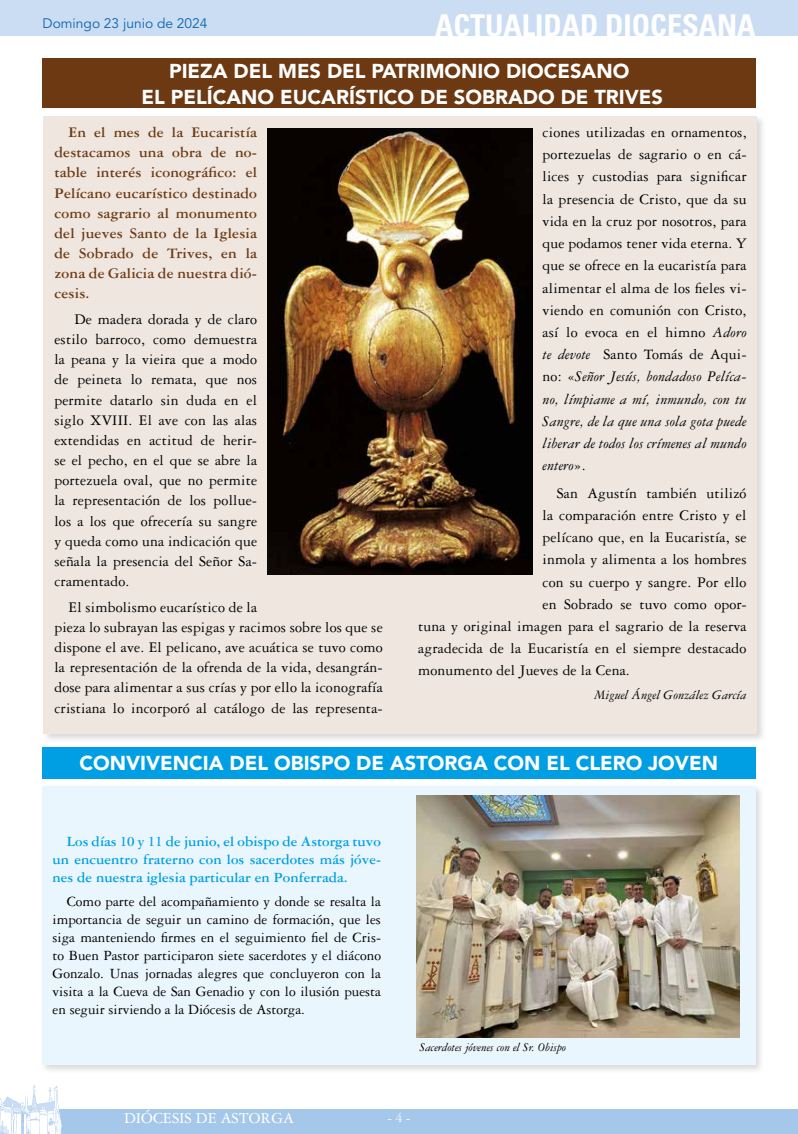
<style>
.page{position:relative;width:798px;height:1134px;background:#fff}
.page>*{position:absolute;margin:0;border:0;box-sizing:border-box;transform-origin:0 0}
.t1{font:700 condensed 30px "Univers LT Std";color:#fff}
.t2{font:900 20px/25.4px "Avenir LT Std";color:#fff;text-align:center}
.t3{font:16.25px "Garamond 3 LT Std";color:#fff}
.t4{font:15.62px/20.1px "Garamond 3 LT Std";letter-spacing:.01em;color:#000;text-align:justify}
.t5{font:700 15.62px/20.1px "Garamond 3 LT Std";letter-spacing:.01em;color:#6c3912;text-align:justify}
.t6{font:15px/18.1px "Garamond 3 LT Std";color:#000;text-align:justify}
.t7{font:700 15px/18.1px "Garamond 3 LT Std";color:#009fe3;text-align:justify}
.t8{font:italic 13.75px "Garamond 3 LT Std";color:#000}
.t9{font:13.75px "Avenir LT Std";color:#0c64af}
.t10{font:13.75px "Garamond 3 LT Std";color:#fff}
.t11{font:italic 12.5px "Garamond 3 LT Std";color:#000}
.s1{font-style:italic}
</style>
<div class="page">
<div style="left:0;top:1109px;width:797px;height:25px;background:#a5c7ea"></div>
<svg style="left:797px;top:1109px;width:1px;height:25px"></svg>
<svg style="left:0;top:1085px;width:62px;height:49px"></svg>
<div style="left:0;top:0;width:797px;height:35px;background:#cbddf3"></div>
<div style="left:40px;top:784px;width:725px;height:290px;background:#000;opacity:.15"></div>
<div style="left:42px;top:786px;width:713px;height:278px;background:#eaf6fe"></div>
<div style="left:42px;top:747px;width:713px;height:31px;background:#009fe3"></div>
<div style="left:43px;top:58px;width:712px;height:50px;background:#6c3912"></div>
<div style="left:41px;top:114px;width:725px;height:629px;background:#000;opacity:.15"></div>
<div style="left:44px;top:116px;width:712px;height:617px;background:#eee6df"></div>
<img style="left:268px;top:129px;width:263px;height:446px">
<img style="left:416px;top:795px;width:323px;height:242px">
<p class="t9" style="left:43px;top:16px;width:166px">Domingo 23 junio de 2024</p>
<h1 class="t1" style="left:435px;top:7px;width:322px">ACTUALIDAD DIOCESANA</h1>
<p class="t2" style="left:141px;top:58px;width:522px">PIEZA DEL MES DEL PATRIMONIO DIOCESANO<br>EL PELÍCANO EUCARÍSTICO DE SOBRADO DE TRIVES</p>
<p class="t5" style="left:54px;top:122px;width:204px;text-indent:14px">En el mes de la Eucaristía destacamos una obra de no&shy;table interés iconográfico: el Pelícano eucarístico destinado como sagrario al monumento del jueves Santo de la Iglesia de Sobrado de Trives, en la zona de Galicia de nuestra dió&shy;cesis.</p>
<p class="t4" style="left:54px;top:309px;width:204px;text-indent:20px">De madera dorada y de claro estilo barroco, como demuestra la peana y la vieira que a modo de peineta lo remata, que nos permite datarlo sin duda en el siglo XVIII. El ave con las alas extendidas en actitud de herir&shy;se el pecho, en el que se abre la portezuela oval, que no permite la representación de los pollue&shy;los a los que ofrecería su sangre y queda como una indicación que señala la presencia del Señor Sa&shy;cramentado.</p>
<p class="t4" style="left:54px;top:597px;width:330px;text-align:left;text-indent:14px">El simbolismo eucarístico de la<br>pieza lo subrayan las espigas y racimos sobre los que se dispone el ave. El pelicano, ave acuática se tuvo como la representación de la ofrenda de la vida, desangrán&shy;dose para alimentar a sus crías y por ello la iconografía cristiana lo incorporó al catálogo de las representa-</p>
<p class="t4" style="left:542px;top:121px;width:205px;line-height:22.2px">ciones utilizadas en ornamentos, portezuelas de sagrario o en cá&shy;lices y custodias para significar la presencia de Cristo, que da su vida en la cruz por nosotros, para que podamos tener vida eterna. Y que se ofrece en la eucaristía para alimentar el alma de los fieles vi&shy;viendo en comunión con Cristo, así lo evoca en el himno <span class="s1">Adoro te devote</span> Santo Tomás de Aqui&shy;no: «<span class="s1">Señor Jesús, bondadoso Pelíca&shy;no, límpiame a mí, inmundo, con tu Sangre, de la que una sola gota puede liberar de todos los crímenes al mundo entero</span>».</p>
<p class="t4" style="left:556px;top:483px;width:191px">San Agustín también utilizó</p>
<p class="t4" style="left:542px;top:505px;width:205px">la comparación entre Cristo y el</p>
<p class="t4" style="left:542px;top:527px;width:205px">pelícano que, en la Eucaristía, se</p>
<p class="t4" style="left:542px;top:550px;width:205px">inmola y alimenta a los hombres</p>
<p class="t4" style="left:542px;top:572px;width:205px">con su cuerpo y sangre. Por ello</p>
<p class="t4" style="left:542px;top:594px;width:205px">en Sobrado se tuvo como opor-</p>
<p class="t4" style="left:418px;top:616px;width:330px">tuna y original imagen para el sagrario de la reserva</p>
<p class="t4" style="left:418px;top:638px;width:330px">agradecida de la Eucaristía en el siempre destacado</p>
<p class="t4" style="left:418px;top:661px;width:213px">monumento del Jueves de la Cena.</p>
<p class="t8" style="left:593px;top:688px;width:154px">Miguel Ángel González García</p>
<p class="t2" style="left:79px;top:750px;width:639px">CONVIVENCIA DEL OBISPO DE ASTORGA CON EL CLERO JOVEN</p>
<p class="t7" style="left:53px;top:832px;width:330px;text-indent:14px">Los días 10 y 11 de junio, el obispo de Astorga tuvo un encuentro fraterno con los sacerdotes más jóve&shy;nes de nuestra iglesia particular en Ponferrada.</p>
<p class="t6" style="left:53px;top:892px;width:330px;text-indent:14px">Como parte del acompañamiento y donde se resalta la importancia de seguir un camino de formación, que les siga manteniendo firmes en el seguimiento fiel de Cris&shy;to Buen Pastor participaron siete sacerdotes y el diácono Gonzalo. Unas jornadas alegres que concluyeron con la visita a la Cueva de San Genadio y con lo ilusión puesta en seguir sirviendo a la Diócesis de Astorga.</p>
<p class="t11" style="left:419px;top:1041px;width:148px">Sacerdotes jóvenes con el Sr. Obispo</p>
<p class="t3" style="left:124px;top:1109px;width:171px">DIÓCESIS DE ASTORGA</p>
<p class="t10" style="left:387px;top:1110px;width:24px">- 4 -</p>
</div>
